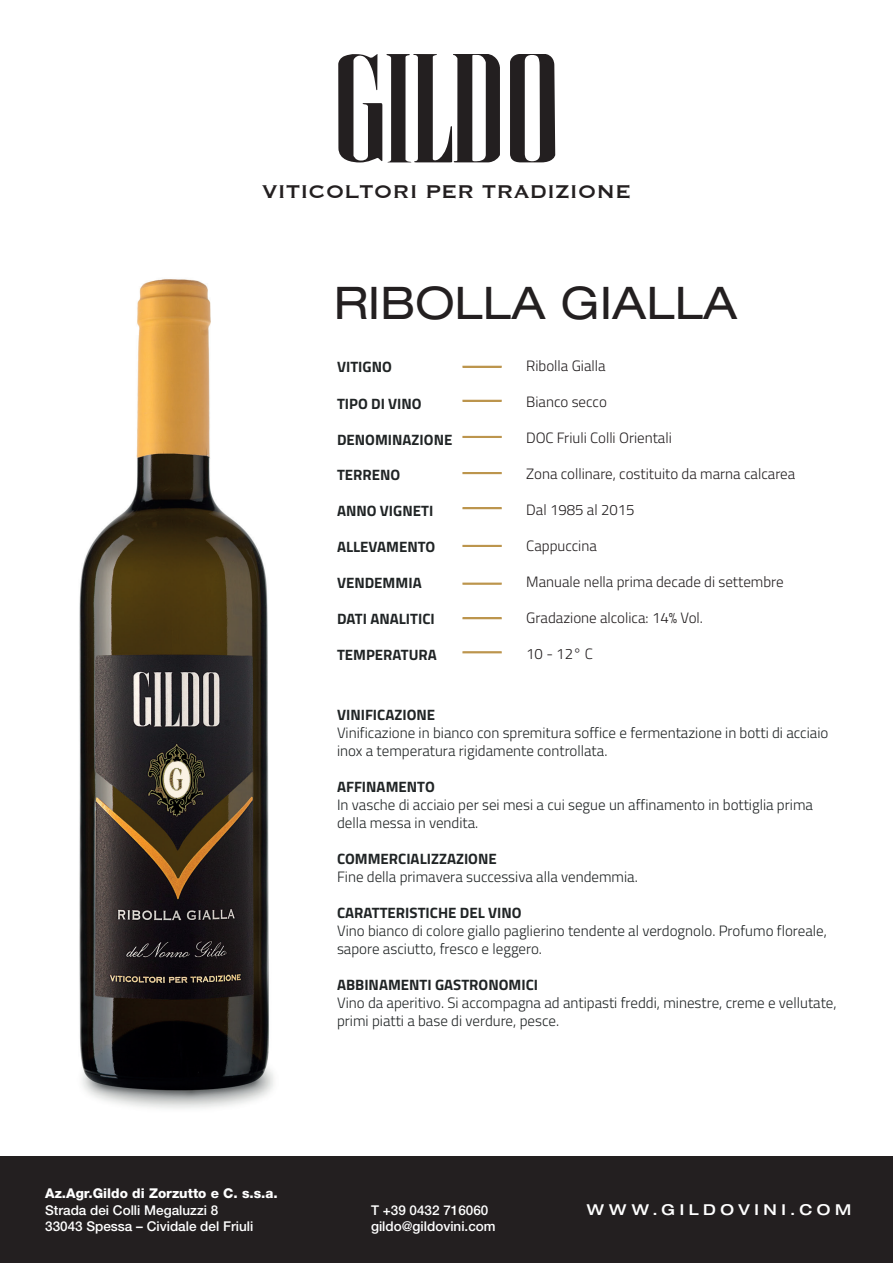
<style>
.page{position:relative;width:893px;height:1263px;background:#fff}
.page>*{position:absolute;margin:0;border:0;box-sizing:border-box;transform-origin:0 0}
.t1{font:expanded 45px "Helvetica Neue LT Std";color:#231f20}
.t2{font:24px "Copperplate";color:#231f20}
.t3{font:300 15px/18px "Titillium Web";color:#202425}
.t4{font:700 15px "Titillium Web";color:#202425}
.t5{font:300 15px "Titillium Web";color:#231f20}
.t6{font:500 expanded 15px "Helvetica Neue LT Std";letter-spacing:.305em;color:#fff}
.t7{font:500 13.5px/16.2px "Helvetica Neue LT Std";color:#fff}
.t8{font:800 13.5px "Helvetica Neue LT Std";color:#fff}
</style>
<div class="page">
<img style="left:79px;top:279px;width:195px;height:830px">
<div style="left:0;top:1157px;width:893px;height:106px;background:#231f20"></div>
<div style="left:462px;top:472px;width:40px;height:2px;border:2px solid #bc954d"></div>
<div style="left:462px;top:507px;width:40px;height:2px;border:2px solid #bc954d"></div>
<div style="left:462px;top:545px;width:40px;height:2px;border:2px solid #bc954d"></div>
<div style="left:462px;top:583px;width:40px;height:2px;border:2px solid #bc954d"></div>
<div style="left:462px;top:617px;width:40px;height:2px;border:2px solid #bc954d"></div>
<div style="left:462px;top:651px;width:40px;height:2px;border:2px solid #bc954d"></div>
<svg style="left:510px;top:54px;width:45px;height:109px"></svg>
<svg style="left:338px;top:54px;width:162px;height:108px"></svg>
<div style="left:462px;top:366px;width:40px;height:2px;border:2px solid #bc954d"></div>
<div style="left:462px;top:400px;width:40px;height:2px;border:2px solid #bc954d"></div>
<div style="left:462px;top:436px;width:40px;height:2px;border:2px solid #bc954d"></div>
<h2 class="t2" style="left:262px;top:175px;width:371px">VITICOLTORI PER TRADIZIONE</h2>
<h1 class="t1" style="left:334px;top:276px;width:405px">RIBOLLA GIALLA</h1>
<p class="t4" style="left:337px;top:355px;width:56px">VITIGNO</p>
<p class="t4" style="left:337px;top:392px;width:86px">TIPO DI VINO</p>
<p class="t4" style="left:337px;top:428px;width:117px">DENOMINAZIONE</p>
<p class="t4" style="left:337px;top:463px;width:65px">TERRENO</p>
<p class="t4" style="left:337px;top:499px;width:98px">ANNO VIGNETI</p>
<p class="t4" style="left:337px;top:535px;width:100px">ALLEVAMENTO</p>
<p class="t4" style="left:337px;top:571px;width:86px">VENDEMMIA</p>
<p class="t4" style="left:337px;top:607px;width:99px">DATI ANALITICI</p>
<p class="t4" style="left:337px;top:643px;width:101px">TEMPERATURA</p>
<p class="t5" style="left:526px;top:354px;width:81px">Ribolla Gialla</p>
<p class="t5" style="left:526px;top:391px;width:82px">Bianco secco</p>
<p class="t5" style="left:526px;top:427px;width:147px">DOC Friuli Colli Orientali</p>
<p class="t5" style="left:526px;top:463px;width:271px">Zona collinare, costituito da marna calcarea</p>
<p class="t5" style="left:526px;top:499px;width:110px">Dal 1985 al 2015</p>
<p class="t5" style="left:526px;top:535px;width:72px">Cappuccina</p>
<p class="t5" style="left:526px;top:571px;width:259px">Manuale nella prima decade di settembre</p>
<p class="t5" style="left:526px;top:607px;width:178px">Gradazione alcolica: 14% Vol.</p>
<p class="t5" style="left:526px;top:643px;width:68px">10 - 12° C</p>
<p class="t4" style="left:337px;top:703px;width:100px">VINIFICAZIONE</p>
<p class="t3" style="left:337px;top:723px;width:493px">Vinificazione in bianco con spremitura soffice e fermentazione in botti di acciaio inox a temperatura rigidamente controllata.</p>
<p class="t4" style="left:337px;top:775px;width:99px">AFFINAMENTO</p>
<p class="t3" style="left:337px;top:795px;width:477px">In vasche di acciaio per sei mesi a cui segue un affinamento in bottiglia prima della messa in vendita.</p>
<p class="t4" style="left:337px;top:847px;width:161px">COMMERCIALIZZAZIONE</p>
<p class="t3" style="left:337px;top:867px;width:302px">Fine della primavera successiva alla vendemmia.</p>
<p class="t4" style="left:337px;top:901px;width:186px">CARATTERISTICHE DEL VINO</p>
<p class="t3" style="left:337px;top:921px;width:491px">Vino bianco di colore giallo paglierino tendente al verdognolo. Profumo floreale, sapore asciutto, fresco e leggero.</p>
<p class="t4" style="left:337px;top:973px;width:203px">ABBINAMENTI GASTRONOMICI</p>
<p class="t3" style="left:337px;top:993px;width:501px">Vino da aperitivo. Si accompagna ad antipasti freddi, minestre, creme e vellutate, primi piatti a base di verdure, pesce.</p>
<p class="t8" style="left:45px;top:1185px;width:234px">Az.Agr.Gildo di Zorzutto e C. s.s.a.</p>
<p class="t7" style="left:45px;top:1201px;width:210px">Strada dei Colli Megaluzzi 8<br>33043 Spessa – Cividale del Friuli</p>
<p class="t7" style="left:371px;top:1202px;width:119px">T +39 0432 716060</p>
<p class="t7" style="left:371px;top:1218px;width:126px">gildo@gildovini.com</p>
<p class="t6" style="left:587px;top:1200px;width:266px">WWW.GILDOVINI.COM</p>
</div>
